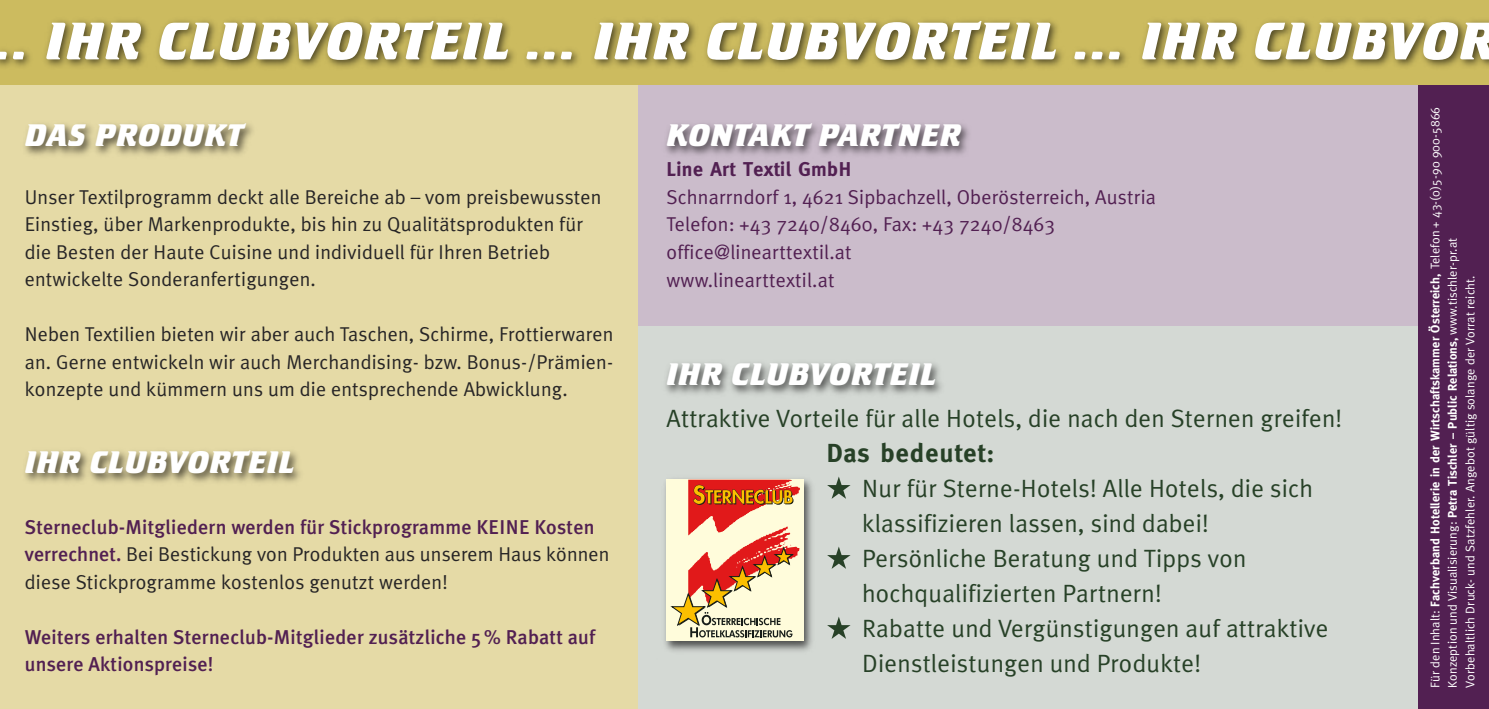
<style>
.page{position:relative;width:1489px;height:709px;background:#fff}
.page>*{position:absolute;margin:0;border:0;box-sizing:border-box;transform-origin:0 0}
.t1{font:55px "Crillee Bold Italic Plain";letter-spacing:.025em;color:#fff}
.t2{font:32.5px "Crillee Bold Italic Plain";letter-spacing:.015em;color:#fff}
.t3{font:700 26.25px "Meta";letter-spacing:.035em;color:#274127}
.t4{font:25px/35px "Meta Plus Normal";letter-spacing:.01em;color:#274127}
.t5{font:20px/27.5px "Meta Plus Normal";letter-spacing:.01em;color:#272526}
.t6{font:500 20px/27.5px "Meta Plus";letter-spacing:.01em;color:#522052}
.t7{font:20px/27.5px "Meta Plus Normal";letter-spacing:.01em;color:#522052}
.t8{font:700 20px "Meta";letter-spacing:.02em;color:#522052}
.t9{font:12.5px/17.5px "Meta Plus Normal";letter-spacing:.01em;color:#fff}
.t10{font:700 12.5px "Meta";letter-spacing:.01em;color:#fff}
.s1{font-family:"Meta Plus";font-weight:500;color:#522052}
.s2{font-family:"Meta Plus Normal";font-weight:400}
.s3{font-family:"Meta";font-weight:700}
</style>
<div class="page">
<div style="left:631px;top:85px;width:793px;height:248px;background:#cbbccb"></div>
<div style="left:0;top:0;width:1488px;height:85px;background:#ccbb5f"></div>
<img style="left:0;top:20px;width:1488px;height:48px">
<div style="left:638px;top:326px;width:793px;height:383px;background:#d4d9d4"></div>
<img style="left:665px;top:124px;width:304px;height:31px">
<img style="left:665px;top:363px;width:277px;height:32px">
<svg style="left:827px;top:476px;width:23px;height:23px"></svg>
<svg style="left:827px;top:546px;width:23px;height:23px"></svg>
<svg style="left:827px;top:616px;width:23px;height:23px"></svg>
<img style="left:664px;top:478px;width:148px;height:174px">
<div style="left:666px;top:480px;width:137px;height:161px;background:#fffcdb"></div>
<svg style="left:671px;top:480px;width:129px;height:157px"></svg>
<div style="left:1417px;top:85px;width:71px;height:624px;background:#522052"></div>
<div style="left:0;top:85px;width:638px;height:624px;background:#e5daa6"></div>
<img style="left:25px;top:124px;width:228px;height:32px">
<img style="left:25px;top:450px;width:275px;height:33px">
<h1 class="t1" style="left:-4px;top:23px;width:1501px">.. IHR CLUBVORTEIL ... IHR CLUBVORTEIL ... IHR CLUBVOR</h1>
<h2 class="t2" style="left:25px;top:124px;width:220px">DAS PRODUKT</h2>
<p class="t5" style="left:25px;top:183px;width:578px">Unser Textilprogramm deckt alle Bereiche ab – vom preisbewussten Einstieg, über Markenprodukte, bis hin zu Qualitätsprodukten für die Besten der Haute Cuisine und individuell für Ihren Betrieb entwickelte Sonderanfertigungen.</p>
<p class="t5" style="left:25px;top:321px;width:590px;text-align:justify">Neben Textilien bieten wir aber auch Taschen, Schirme, Frottierwaren an. Gerne entwickeln wir auch Merchandising- bzw. Bonus-/Prämien&shy;konzepte und kümmern uns um die entsprechende Abwicklung.</p>
<h2 class="t2" style="left:25px;top:451px;width:271px">IHR CLUBVORTEIL</h2>
<p class="t6" style="left:25px;top:513px;width:571px">Sterneclub-Mitgliedern werden für Stickprogramme KEINE Kosten</p>
<p class="t5" style="left:25px;top:541px;width:586px"><span class="s1">verrechnet.</span> Bei Bestickung von Produkten aus unserem Haus können diese Stickprogramme kostenlos genutzt werden!</p>
<p class="t6" style="left:25px;top:623px;width:572px">Weiters erhalten Sterneclub-Mitglieder zusätzliche 5% Rabatt auf unsere Aktionspreise!</p>
<h2 class="t2" style="left:666px;top:124px;width:296px">KONTAKT PARTNER</h2>
<p class="t8" style="left:666px;top:158px;width:186px">Line Art Textil GmbH</p>
<p class="t7" style="left:666px;top:183px;width:491px">Schnarrndorf 1, 4621 Sipbachzell, Oberösterreich, Austria Telefon: +43 7240/8460, Fax: +43 7240/8463 office@linearttextil.at<br>www.linearttextil.at</p>
<h2 class="t2" style="left:666px;top:363px;width:271px">IHR CLUBVORTEIL</h2>
<p class="t4" style="left:666px;top:401px;width:677px">Attraktive Vorteile für alle Hotels, die nach den Sternen greifen!</p>
<h3 class="t3" style="left:826px;top:438px;width:169px">Das bedeutet:</h3>
<p class="t4" style="left:862px;top:471px;width:468px">Nur für Sterne-Hotels! Alle Hotels, die sich klassifizieren lassen, sind dabei!<br>Persönliche Beratung und Tipps von hochqualifizierten Partnern!<br>Rabatte und Vergünstigungen auf attraktive Dienstleistungen und Produkte!</p>
<p class="t10" style="left:1427px;top:687px;width:582px;rotate:-90deg"><span class="s2">Für den Inhalt:</span> Fachverband Hotellerie in der Wirtschaftskammer Österreich, <span class="s2">Telefon + 43-(0)5-90 900-5866</span></p>
<p class="t9" style="left:1443px;top:687px;width:451px;rotate:-90deg">Konzeption und Visualisierung: <span class="s3">Petra Tischler – Public Relations,</span> www.tischler-pr.at<br>Vorbehaltlich Druck- und Satzfehler. Angebot gültig solange der Vorrat reicht.</p>
</div>
